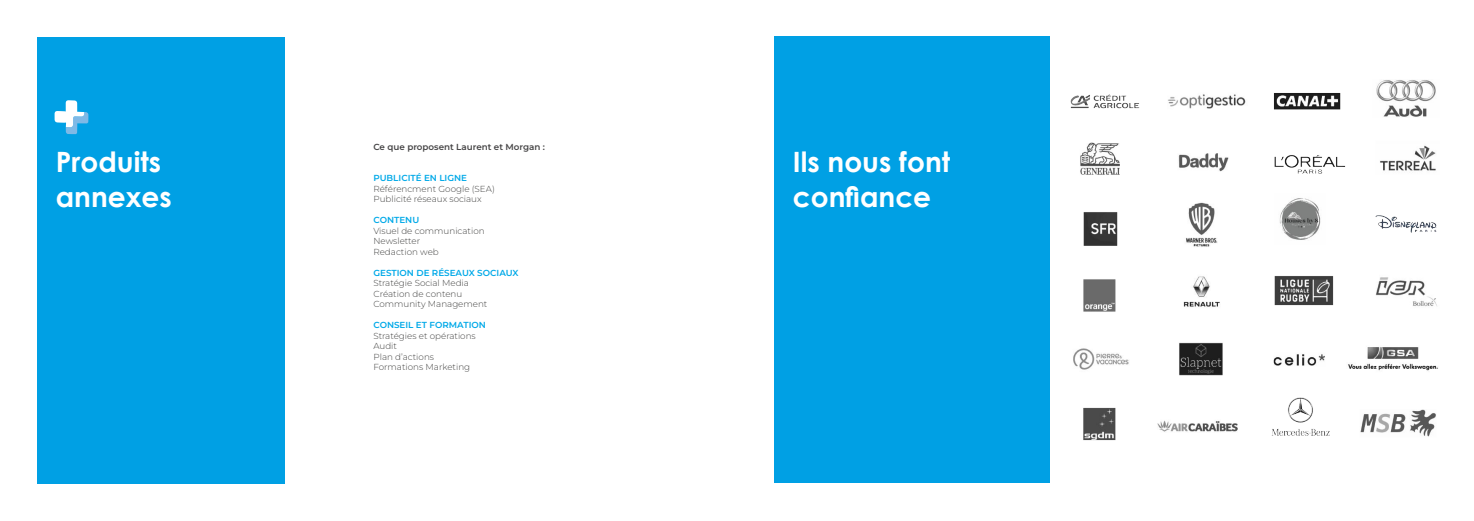
<style>
.page{position:relative;width:1474px;height:521px;background:#fff}
.page>*{position:absolute;margin:0;border:0;box-sizing:border-box;transform-origin:0 0}
.t1{font:700 28px/35px "Century Gothic";color:#fff}
.t2{font:300 8.75px/10.5px "Montserrat";color:#444443}
.t3{font:600 8.75px "Montserrat";color:#00a9e8}
.t4{font:600 8.75px "Montserrat";color:#464546}
</style>
<div class="page">
<div style="left:37px;top:37px;width:247px;height:447px;background:#00a0e4"></div>
<div style="left:774px;top:37px;width:275px;height:446px;background:#00a0e4"></div>
<img style="left:1070px;top:80px;width:368px;height:361px">
<svg style="left:55px;top:100px;width:33px;height:34px"></svg>
<p class="t4" style="left:373px;top:141px;width:173px">Ce que proposent Laurent et Morgan :</p>
<p class="t3" style="left:373px;top:172px;width:95px">PUBLICITÉ EN LIGNE</p>
<p class="t2" style="left:373px;top:183px;width:123px">Référencment Google (SEA)<br>Publicité réseaux sociaux</p>
<p class="t3" style="left:373px;top:214px;width:47px">CONTENU</p>
<p class="t2" style="left:373px;top:225px;width:113px">Visuel de communication<br>Newsletter<br>Redaction web</p>
<p class="t3" style="left:373px;top:267px;width:147px">GESTION DE RÉSEAUX SOCIAUX</p>
<p class="t2" style="left:373px;top:278px;width:115px">Stratégie Social Media<br>Création de contenu<br>Community Management</p>
<p class="t3" style="left:373px;top:319px;width:114px">CONSEIL ET FORMATION</p>
<p class="t2" style="left:373px;top:330px;width:104px">Stratégies et opérations<br>Audit<br>Plan d’actions<br>Formations Marketing</p>
<h1 class="t1" style="left:56px;top:143px;width:117px">Produits annexes</h1>
<h1 class="t1" style="left:792px;top:143px;width:159px">Ils nous font confiance</h1>
</div>
